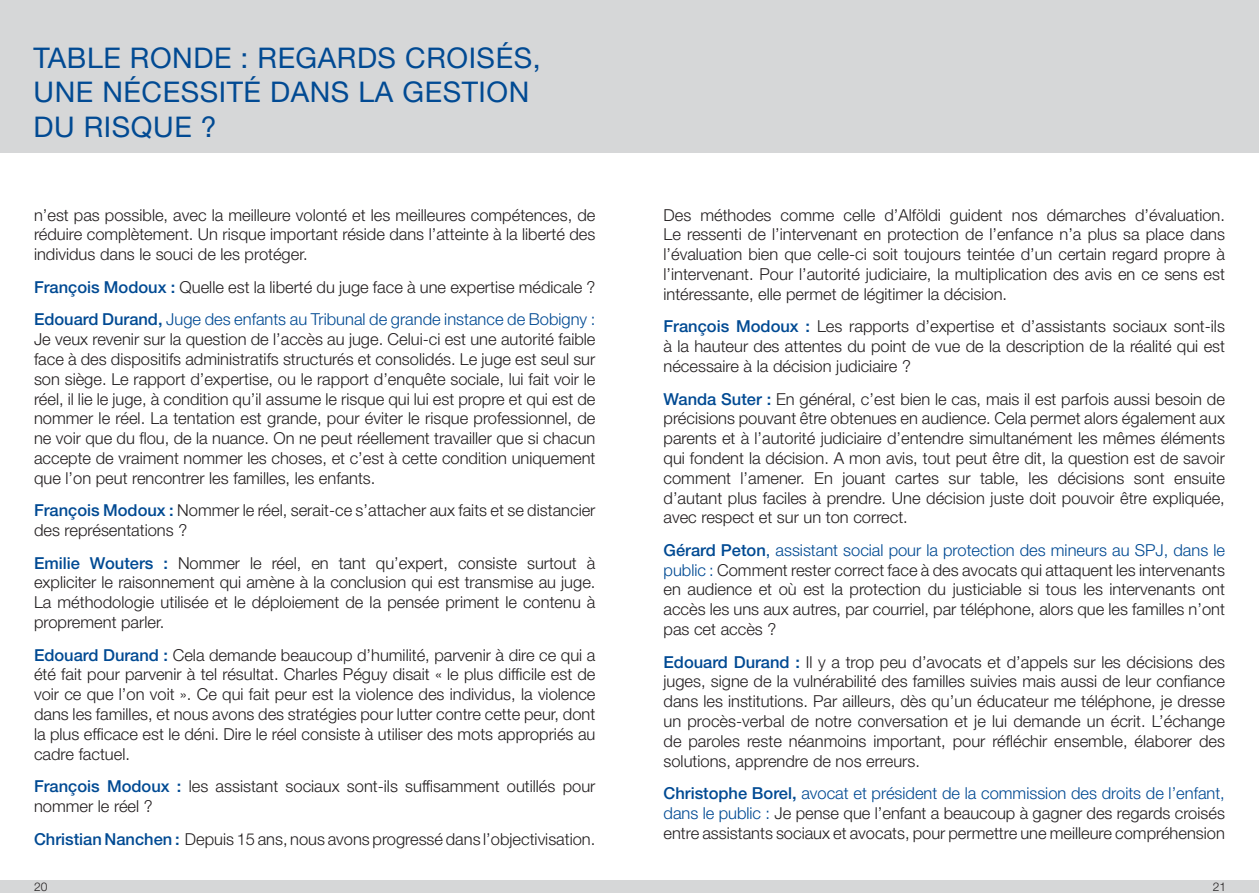
<style>
.page{position:relative;width:1259px;height:893px;background:#fff}
.page>*{position:absolute;margin:0;border:0;box-sizing:border-box;transform-origin:0 0}
.Titre{font:28.5px/34.2px "Helvetica Neue LT Std";letter-spacing:.02em;color:#014a93}
.Texte{font:300 16.5px/19.8px "Helvetica Neue LT Std";color:#231f20;text-align:justify}
.t1{font:300 12px "Helvetica Neue LT Std";color:#231f20}
.s1{font-weight:500;color:#014a93}
.s2{color:#014a93}
.s3{font-weight:400;color:#014a93}
</style>
<div class="page">
<div style="left:0;top:0;width:1259px;height:152px;background:#d6d7d8"></div>
<div style="left:0;top:880px;width:1259px;height:13px;background:#d6d7d8"></div>
<p class="Titre" style="left:34px;top:40px;width:508px">TABLE RONDE : REGARDS CROISÉS,<br>UNE NÉCESSITÉ DANS LA GESTION<br>DU RISQUE ?</p>
<p class="Texte" style="left:34px;top:204px;width:563px">n’est pas possible, avec la meilleure volonté et les meilleures compétences, de réduire complètement. Un risque important réside dans l’atteinte à la liberté des individus dans le souci de les protéger.</p>
<p class="Texte" style="left:34px;top:277px;width:563px"><span class="s1">François Modoux :</span> Quelle est la liberté du juge face à une expertise médicale ?</p>
<p class="Texte" style="left:34px;top:309px;width:563px"><span class="s1">Edouard Durand,</span> <span class="s2">Juge des enfants au Tribunal de grande instance de Bobigny :<br></span>Je veux revenir sur la question de l’accès au juge. Celui-ci est une autorité faible face à des dispositifs administratifs structurés et consolidés. Le juge est seul sur son siège. Le rapport d’expertise, ou le rapport d’enquête sociale, lui fait voir le réel, il lie le juge, à condition qu’il assume le risque qui lui est propre et qui est de nommer le réel. La tentation est grande, pour éviter le risque professionnel, de ne voir que du flou, de la nuance. On ne peut réellement travailler que si chacun accepte de vraiment nommer les choses, et c’est à cette condition uniquement que l’on peut rencontrer les familles, les enfants.</p>
<p class="Texte" style="left:34px;top:500px;width:563px"><span class="s1">François Modoux :</span> Nommer le réel, serait-ce s’attacher aux faits et se distancier des représentations ?</p>
<p class="Texte" style="left:34px;top:552px;width:563px"><span class="s1">Emilie Wouters :</span> Nommer le réel, en tant qu’expert, consiste surtout à expliciter le raisonnement qui amène à la conclusion qui est transmise au juge.<br>La méthodologie utilisée et le déploiement de la pensée priment le contenu à proprement parler.</p>
<p class="Texte" style="left:34px;top:644px;width:563px"><span class="s1">Edouard Durand :</span> Cela demande beaucoup d’humilité, parvenir à dire ce qui a été fait pour parvenir à tel résultat. Charles Péguy disait « le plus difficile est de voir ce que l’on voit ». Ce qui fait peur est la violence des individus, la violence dans les familles, et nous avons des stratégies pour lutter contre cette peur, dont la plus efficace est le déni. Dire le réel consiste à utiliser des mots appropriés au cadre factuel.</p>
<p class="Texte" style="left:34px;top:776px;width:563px"><span class="s1">François Modoux :</span> les assistant sociaux sont-ils suffisamment outillés pour nommer le réel ?</p>
<p class="Texte" style="left:34px;top:828px;width:563px"><span class="s1">Christian Nanchen :</span> Depuis 15 ans, nous avons progressé dans l’objectivisation.</p>
<p class="Texte" style="left:663px;top:204px;width:563px">Des méthodes comme celle d’Alföldi guident nos démarches d’évaluation.<br>Le ressenti de l’intervenant en protection de l’enfance n’a plus sa place dans l’évaluation bien que celle-ci soit toujours teintée d’un certain regard propre à l’intervenant. Pour l’autorité judiciaire, la multiplication des avis en ce sens est intéressante, elle permet de légitimer la décision.</p>
<p class="Texte" style="left:663px;top:316px;width:563px"><span class="s1">François Modoux :</span> Les rapports d’expertise et d’assistants sociaux sont-ils à la hauteur des attentes du point de vue de la description de la réalité qui est nécessaire à la décision judiciaire ?</p>
<p class="Texte" style="left:663px;top:388px;width:563px"><span class="s1">Wanda Suter :</span> En général, c’est bien le cas, mais il est parfois aussi besoin de précisions pouvant être obtenues en audience. Cela permet alors également aux parents et à l’autorité judiciaire d’entendre simultanément les mêmes éléments qui fondent la décision. A mon avis, tout peut être dit, la question est de savoir comment l’amener. En jouant cartes sur table, les décisions sont ensuite d’autant plus faciles à prendre. Une décision juste doit pouvoir être expliquée, avec respect et sur un ton correct.</p>
<p class="Texte" style="left:663px;top:540px;width:563px"><span class="s1">Gérard Peton</span><span class="s3">,</span> <span class="s2">assistant social pour la protection des mineurs au SPJ, dans le public :</span> Comment rester correct face à des avocats qui attaquent les intervenants en audience et où est la protection du justiciable si tous les intervenants ont accès les uns aux autres, par courriel, par téléphone, alors que les familles n’ont pas cet accès ?</p>
<p class="Texte" style="left:663px;top:651px;width:563px"><span class="s1">Edouard Durand :</span> Il y a trop peu d’avocats et d’appels sur les décisions des juges, signe de la vulnérabilité des familles suivies mais aussi de leur confiance dans les institutions. Par ailleurs, dès qu’un éducateur me téléphone, je dresse un procès-verbal de notre conversation et je lui demande un écrit. L’échange de paroles reste néanmoins important, pour réfléchir ensemble, élaborer des solutions, apprendre de nos erreurs.</p>
<p class="Texte" style="left:663px;top:783px;width:563px"><span class="s1">Christophe Borel,</span> <span class="s2">avocat et président de la commission des droits de l’enfant, dans le public :</span> Je pense que l’enfant a beaucoup à gagner des regards croisés entre assistants sociaux et avocats, pour permettre une meilleure compréhension</p>
<p class="t1" style="left:34px;top:879px;width:15px">20</p>
<p class="t1" style="left:1212px;top:879px;width:15px">21</p>
</div>
